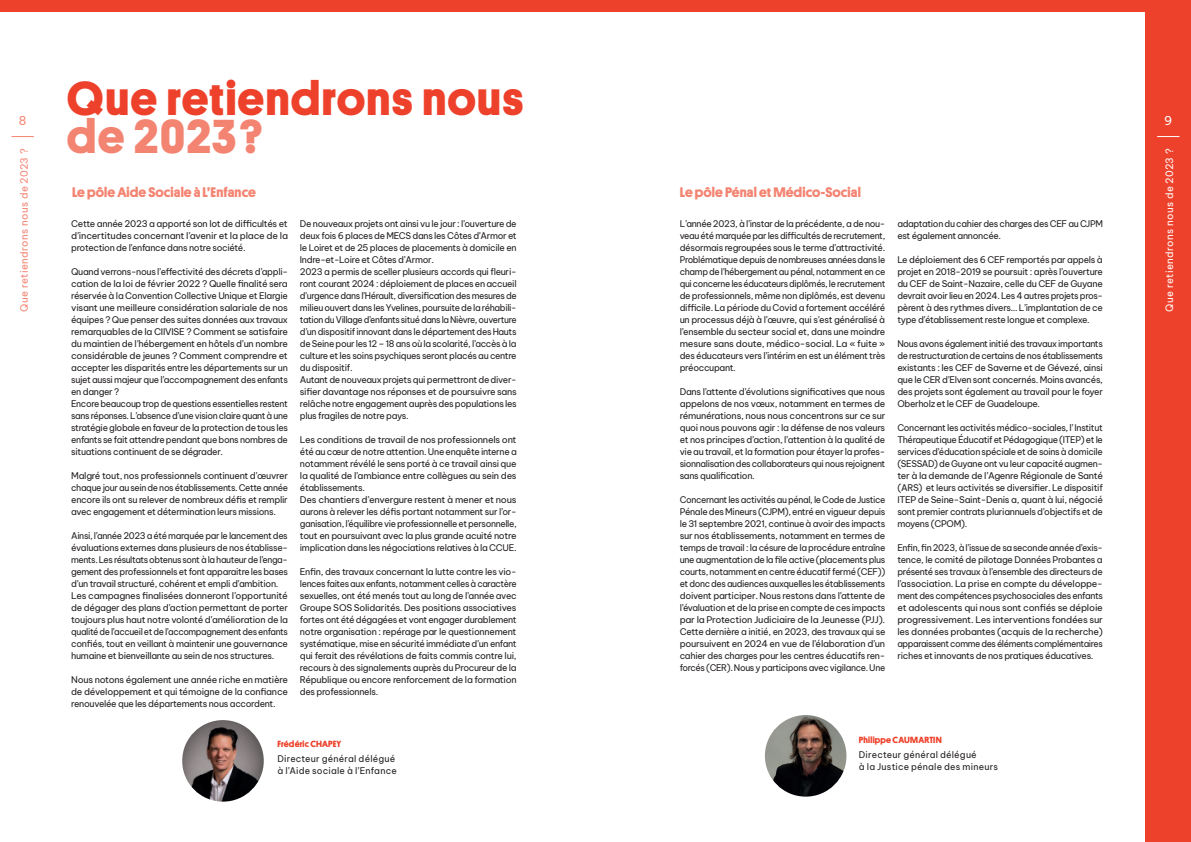
<style>
.page{position:relative;width:1191px;height:842px;background:#fff}
.page>*{position:absolute;margin:0;border:0;box-sizing:border-box;transform-origin:0 0}
.t1{font:700 48px "Platform";letter-spacing:.025em;color:#ee412b}
.t2{font:700 48px "Platform";letter-spacing:.025em;color:#f48472}
.t3{font:700 14px "Platform";letter-spacing:.005em;color:#f48472}
.t4{font:12px "Be Vietnam Pro";color:#fff}
.t5{font:12px "Be Vietnam Pro";color:#f48472}
.t6{font:10px "Be Vietnam Pro";letter-spacing:.035em;color:#fff}
.t7{font:10px "Be Vietnam Pro";letter-spacing:.035em;color:#f48472}
.t8{font:9px/12px "Be Vietnam Pro";letter-spacing:-.035em;color:#231f20;text-align:justify}
.t9{font:9px/12px "Be Vietnam Pro";letter-spacing:-.035em;color:#231f20;scale:1.04 1}
.t10{font:9px/12px "Be Vietnam Pro";letter-spacing:.02em;color:#231f20}
.t11{font:700 9px "Platform";letter-spacing:.015em;color:#ee412b}
</style>
<div class="page">
<div style="left:1145px;top:0;width:46px;height:842px;background:#ee412b"></div>
<div style="left:0;top:0;width:1191px;height:11px;background:#ee412b"></div>
<svg style="left:1157px;top:136px;width:22px;height:1px"></svg>
<svg style="left:12px;top:136px;width:22px;height:1px"></svg>
<img style="left:182px;top:720px;width:82px;height:82px;border-radius:41px">
<img style="left:765px;top:715px;width:81px;height:82px;border-radius:41px">
<h3 class="t5" style="left:19px;top:110px;width:9px">8</h3>
<p class="t7" style="left:16px;top:312px;width:165px;rotate:-90deg">Que retiendrons nous de 2023 ?</p>
<h1 class="t1" style="left:67px;top:63px;width:458px">Que retiendrons nous</h1>
<h1 class="t2" style="left:67px;top:101px;width:197px">de 2023 ?</h1>
<h2 class="t3" style="left:72px;top:181px;width:185px">Le pôle Aide Sociale à L’Enfance</h2>
<h2 class="t3" style="left:680px;top:181px;width:183px">Le pôle Pénal et Médico-Social</h2>
<p class="t8" style="left:71px;top:216px;width:218px">Cette année 2023 a apporté son lot de difficultés et d’incertitudes concernant l’avenir et la place de la protection de l’enfance dans notre société.</p>
<p class="t8" style="left:71px;top:264px;width:218px;text-align:left">Quand verrons-nous l’effectivité des décrets d’appli&shy;cation de la loi de février 2022 ? Quelle finalité sera réservée à la Convention Collective Unique et Elargie visant une meilleure considération salariale de nos équipes ? Que penser des suites données aux travaux remarquables de la CIIVISE ? Comment se satisfaire du maintien de l’hébergement en hôtels d’un nombre considérable de jeunes ? Comment comprendre et accepter les disparités entre les départements sur un sujet aussi majeur que l’accompagnement des enfants en danger ?<br>Encore beaucoup trop de questions essentielles restent sans réponses. L’absence d’une vision claire quant à une stratégie globale en faveur de la protection de tous les enfants se fait attendre pendant que bons nombres de situations continuent de se dégrader.</p>
<p class="t8" style="left:71px;top:468px;width:218px">Malgré tout, nos professionnels continuent d’œuvrer chaque jour au sein de nos établissements. Cette année encore ils ont su relever de nombreux défis et remplir avec engagement et détermination leurs missions.</p>
<p class="t8" style="left:71px;top:528px;width:218px;text-align:left">Ainsi, l’année 2023 a été marquée par le lancement des évaluations externes dans plusieurs de nos établisse&shy;ments. Les résultats obtenus sont à la hauteur de l’enga&shy;gement des professionnels et font apparaitre les bases d’un travail structuré, cohérent et empli d’ambition.<br>Les campagnes finalisées donneront l’opportunité de dégager des plans d’action permettant de porter toujours plus haut notre volonté d’amélioration de la qualité de l’accueil et de l’accompagnement des enfants confiés, tout en veillant à maintenir une gouvernance humaine et bienveillante au sein de nos structures.</p>
<p class="t8" style="left:71px;top:672px;width:218px">Nous notons également une année riche en matière de développement et qui témoigne de la confiance renouvelée que les départements nous accordent.</p>
<p class="t8" style="left:300px;top:216px;width:218px;text-align:left">De nouveaux projets ont ainsi vu le jour : l’ouverture de deux fois 6 places de MECS dans les Côtes d’Armor et le Loiret et de 25 places de placements à domicile en Indre-et-Loire et Côtes d’Armor.<br>2023 a permis de sceller plusieurs accords qui fleuri&shy;ront courant 2024 : déploiement de places en accueil d’urgence dans l’Hérault, diversification des mesures de milieu ouvert dans les Yvelines, poursuite de la réhabili&shy;tation du Village d’enfants situé dans la Nièvre, ouverture d’un dispositif innovant dans le département des Hauts de Seine pour les 12 – 18 ans où la scolarité, l’accès à la culture et les soins psychiques seront placés au centre du dispositif.<br>Autant de nouveaux projets qui permettront de diver&shy;sifier davantage nos réponses et de poursuivre sans relâche notre engagement auprès des populations les plus fragiles de notre pays.</p>
<p class="t9" style="left:300px;top:432px;width:210px">Les conditions de travail de nos professionnels ont été au cœur de notre attention. Une enquête interne a notamment révélé le sens porté à ce travail ainsi que la qualité de l’ambiance entre collègues au sein des établissements.<br>Des chantiers d’envergure restent à mener et nous aurons à relever les défis portant notamment sur l’or&shy;ganisation, l’équilibre vie professionnelle et personnelle, tout en poursuivant avec la plus grande acuité notre implication dans les négociations relatives à la CCUE.</p>
<p class="t8" style="left:300px;top:564px;width:218px">Enfin, des travaux concernant la lutte contre les vio&shy;lences faites aux enfants, notamment celles à caractère sexuelles, ont été menés tout au long de l’année avec Groupe SOS Solidarités. Des positions associatives fortes ont été dégagées et vont engager durablement notre organisation : repérage par le questionnement systématique, mise en sécurité immédiate d’un enfant qui ferait des révélations de faits commis contre lui, recours à des signalements auprès du Procureur de la République ou encore renforcement de la formation des professionnels.</p>
<p class="t8" style="left:680px;top:216px;width:207px;text-align:left">L’année 2023, à l’instar de la précédente, a de nou&shy;veau été marquée par les difficultés de recrutement, désormais regroupées sous le terme d’attractivité.<br>Problématique depuis de nombreuses années dans le champ de l’hébergement au pénal, notamment en ce qui concerne les éducateurs diplômés, le recrutement de professionnels, même non diplômés, est devenu difficile. La période du Covid a fortement accéléré un processus déjà à l’œuvre, qui s’est généralisé à l’ensemble du secteur social et, dans une moindre mesure sans doute, médico-social. La « fuite » des éducateurs vers l’intérim en est un élément très préoccupant.</p>
<p class="t8" style="left:680px;top:384px;width:207px">Dans l’attente d’évolutions significatives que nous appelons de nos vœux, notamment en termes de rémunérations, nous nous concentrons sur ce sur quoi nous pouvons agir : la défense de nos valeurs et nos principes d’action, l’attention à la qualité de vie au travail, et la formation pour étayer la profes&shy;sionnalisation des collaborateurs qui nous rejoignent sans qualification.</p>
<p class="t8" style="left:680px;top:492px;width:207px;text-align:left">Concernant les activités au pénal, le Code de Justice Pénale des Mineurs (CJPM), entré en vigueur depuis le 31 septembre 2021, continue à avoir des impacts sur nos établissements, notamment en termes de temps de travail : la césure de la procédure entraîne une augmentation de la file active (placements plus courts, notamment en centre éducatif fermé (CEF)) et donc des audiences auxquelles les établissements doivent participer. Nous restons dans l’attente de l’évaluation et de la prise en compte de ces impacts par la Protection Judiciaire de la Jeunesse (PJJ).<br>Cette dernière a initié, en 2023, des travaux qui se poursuivent en 2024 en vue de l’élaboration d’un cahier des charges pour les centres éducatifs ren&shy;forcés (CER). Nous y participons avec vigilance. Une</p>
<p class="t8" style="left:897px;top:216px;width:207px">adaptation du cahier des charges des CEF au CJPM est également annoncée.</p>
<p class="t8" style="left:897px;top:252px;width:207px">Le déploiement des 6 CEF remportés par appels à projet en 2018-2019 se poursuit : après l’ouverture du CEF de Saint-Nazaire, celle du CEF de Guyane devrait avoir lieu en 2024. Les 4 autres projets pros&shy;pèrent à des rythmes divers… L’implantation de ce type d’établissement reste longue et complexe.</p>
<p class="t8" style="left:897px;top:336px;width:207px">Nous avons également initié des travaux importants de restructuration de certains de nos établissements existants : les CEF de Saverne et de Gévezé, ainsi que le CER d’Elven sont concernés. Moins avancés, des projets sont également au travail pour le foyer Oberholz et le CEF de Guadeloupe.</p>
<p class="t8" style="left:897px;top:420px;width:207px">Concernant les activités médico-sociales, l’ Institut Thérapeutique Éducatif et Pédagogique (ITEP) et le services d’éducation spéciale et de soins à domicile (SESSAD) de Guyane ont vu leur capacité augmen&shy;ter à la demande de l’Agenre Régionale de Santé (ARS) et leurs activités se diversifier. Le dispositif ITEP de Seine-Saint-Denis a, quant à lui, négocié sont premier contrats pluriannuels d’objectifs et de moyens (CPOM).</p>
<p class="t8" style="left:897px;top:540px;width:207px">Enfin, fin 2023, à l’issue de sa seconde année d’exis&shy;tence, le comité de pilotage Données Probantes a présenté ses travaux à l’ensemble des directeurs de l’association. La prise en compte du développe&shy;ment des compétences psychosociales des enfants et adolescents qui nous sont confiés se déploie progressivement. Les interventions fondées sur les données probantes (acquis de la recherche) apparaissent comme des éléments complémentaires riches et innovants de nos pratiques éducatives.</p>
<p class="t11" style="left:277px;top:737px;width:65px">Frédéric CHAPEY</p>
<p class="t10" style="left:277px;top:751px;width:121px">Directeur général délégué à l’Aide sociale à l’Enfance</p>
<p class="t11" style="left:859px;top:734px;width:84px">Philippe CAUMARTIN</p>
<p class="t10" style="left:859px;top:748px;width:141px">Directeur général délégué<br>à la Justice pénale des mineurs</p>
<h3 class="t4" style="left:1164px;top:110px;width:10px">9</h3>
<p class="t6" style="left:1161px;top:312px;width:165px;rotate:-90deg">Que retiendrons nous de 2023 ?</p>
</div>
